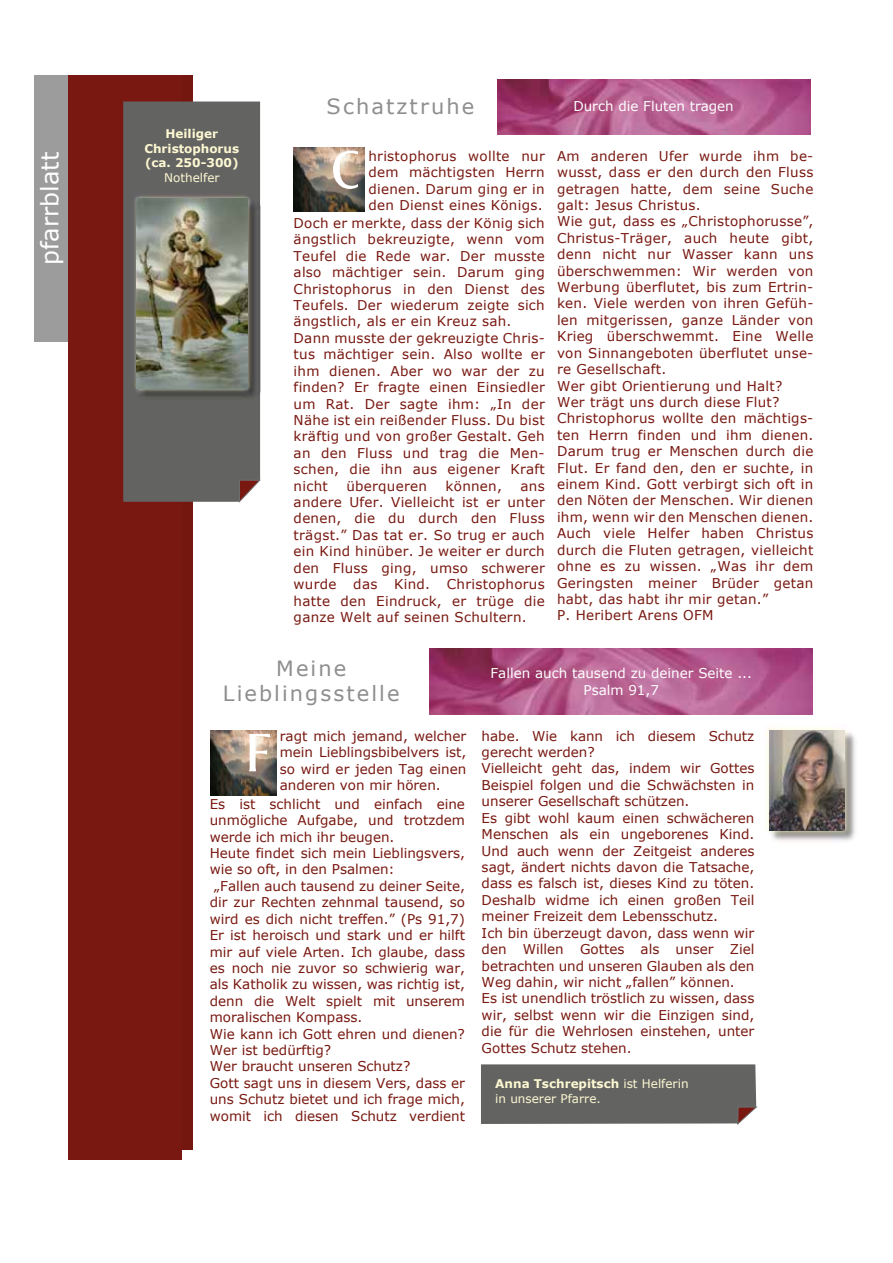
<style>
.page{position:relative;width:893px;height:1263px;background:#fff}
.page>*{position:absolute;margin:0;border:0;box-sizing:border-box;transform-origin:0 0}
.t1{font:51.75px "Zanzibar SF";color:#fff}
.t2{font:24px "Basic Sans SF";letter-spacing:-.04em;color:#fff}
.t3{font:24px "Verdana";color:#fff}
.t4{font:21px/25.5px "Verdana";letter-spacing:.1em;color:#8e8e8e;text-align:center}
.t5{font:13.5px/16.4px "Verdana";letter-spacing:.02em;color:#781810;text-align:justify}
.t6{font:13.5px/16.4px "Verdana";color:#781810}
.t7{font:13.5px/16.4px "Verdana";color:#fff;text-align:center}
.t8{font:12px/14.5px "Verdana";color:#fdf8d2}
.t9{font:700 12px/14.5px "Verdana";color:#fdf8d2;text-align:center}
.s1{color:#878787}
.s2{font-weight:700}
</style>
<div class="page">
<div style="left:68px;top:75px;width:125px;height:1075px;background:#74170f"></div>
<div style="left:68px;top:75px;width:114px;height:1085px;background:#781810"></div>
<div style="left:123px;top:102px;width:137px;height:400px;background:#636362"></div>
<svg style="left:239px;top:480px;width:22px;height:23px"></svg>
<div style="left:34px;top:75px;width:34px;height:267px;background:#9d9c9c"></div>
<img style="left:430px;top:649px;width:382px;height:65px">
<img style="left:210px;top:730px;width:67px;height:65px">
<img style="left:498px;top:80px;width:313px;height:55px">
<div style="left:481px;top:1064px;width:276px;height:61px;background:#636362"></div>
<img style="left:293px;top:147px;width:71px;height:65px">
<img style="left:767px;top:728px;width:89px;height:114px">
<img style="left:770px;top:730px;width:75px;height:100px">
<img style="left:131px;top:192px;width:130px;height:210px">
<img style="left:137px;top:198px;width:110px;height:191px">
<h2 class="t3" style="left:33px;top:265px;width:115px;rotate:-90deg">pfarrblatt</h2>
<h2 class="t2" style="left:36px;top:302px;width:147px;rotate:-90deg">der theater<span class="s1">bote</span></h2>
<p class="t9" style="left:144px;top:126px;width:96px">Heiliger<br>Christophorus (ca. 250-300)</p>
<p class="t8" style="left:164px;top:170px;width:57px">Nothelfer</p>
<h3 class="t4" style="left:327px;top:93px;width:149px">Schatztruhe</h3>
<h1 class="t1" style="left:331px;top:141px;width:34px">C</h1>
<p class="t5" style="left:368px;top:148px;width:178px">hristophorus wollte nur dem mächtigsten Herrn dienen. Darum ging er in den Dienst eines Königs.</p>
<p class="t5" style="left:294px;top:215px;width:253px;text-align:left">Doch er merkte, dass der König sich ängstlich bekreuzigte, wenn vom<br>Teufel die Rede war. Der musste also mächtiger sein. Darum ging<br>Christophorus in den Dienst des<br>Teufels. Der wiederum zeigte sich ängstlich, als er ein Kreuz sah.<br>Dann musste der gekreuzigte Chris&shy;tus mächtiger sein. Also wollte er ihm dienen. Aber wo war der zu finden? Er fragte einen Einsiedler um Rat. Der sagte ihm: „In der<br>Nähe ist ein reißender Fluss. Du bist kräftig und von großer Gestalt. Geh an den Fluss und trag die Men&shy;schen, die ihn aus eigener Kraft nicht</p>
<p class="t5" style="left:346px;top:477px;width:82px">überqueren</p>
<p class="t5" style="left:446px;top:477px;width:58px">können,</p>
<p class="t5" style="left:294px;top:477px;width:253px;text-indent:227px">ans andere Ufer. Vielleicht ist er unter denen, die du durch den Fluss trägst.” Das tat er. So trug er auch ein Kind hinüber. Je weiter er durch den Fluss ging, umso schwerer wurde das Kind. Christophorus hatte den Eindruck, er trüge die ganze Welt auf seinen Schultern.</p>
<p class="t7" style="left:573px;top:98px;width:162px">Durch die Fluten tragen</p>
<p class="t5" style="left:557px;top:147px;width:258px;text-align:left">Am anderen Ufer wurde ihm be&shy;wusst, dass er den durch den Fluss getragen hatte, dem seine Suche galt: Jesus Christus.<br>Wie gut, dass es „Christophorusse”,<br>Christus-Träger, auch heute gibt, denn nicht nur Wasser kann uns überschwemmen: Wir werden von<br>Werbung überflutet, bis zum Ertrin&shy;ken. Viele werden von ihren Gefüh&shy;len mitgerissen, ganze Länder von<br>Krieg überschwemmt. Eine Welle von Sinnangeboten überflutet unse&shy;re Gesellschaft.<br>Wer gibt Orientierung und Halt?<br>Wer trägt uns durch diese Flut?<br>Christophorus wollte den mächtigs&shy;ten Herrn finden und ihm dienen.<br>Darum trug er Menschen durch die<br>Flut. Er fand den, den er suchte, in einem Kind. Gott verbirgt sich oft in den Nöten der Menschen. Wir dienen ihm, wenn wir den Menschen dienen.<br>Auch viele Helfer haben Christus durch die Fluten getragen, vielleicht ohne es zu wissen. „Was ihr dem<br>Geringsten meiner Brüder getan habt, das habt ihr mir getan.”<br>P. Heribert Arens OFM</p>
<h3 class="t4" style="left:223px;top:655px;width:178px">Meine<br>Lieblingsstelle</h3>
<p class="t7" style="left:490px;top:665px;width:263px">Fallen auch tausend zu deiner Seite ...<br>Psalm 91,7</p>
<p class="t6" style="left:482px;top:727px;width:274px">habe. Wie kann ich diesem Schutz gerecht werden?<br>Vielleicht geht das, indem wir Gottes Beispiel folgen und die Schwächsten in unserer Gesellschaft schützen.<br>Es gibt wohl kaum einen schwächeren Menschen als ein ungeborenes Kind.<br>Und auch wenn der Zeitgeist anderes sagt, ändert nichts davon die Tatsache, dass es falsch ist, dieses Kind zu töten.<br>Deshalb widme ich einen großen Teil meiner Freizeit dem Lebensschutz.<br>Ich bin überzeugt davon, dass wenn wir den Willen Gottes als unser Ziel betrachten und unseren Glauben als den Weg dahin, wir nicht „fallen” können.<br>Es ist unendlich tröstlich zu wissen, dass wir, selbst wenn wir die Einzigen sind, die für die Wehrlosen einstehen, unter Gottes Schutz stehen.</p>
<p class="t5" style="left:280px;top:727px;width:188px">ragt mich jemand, welcher mein Lieblingsbibelvers ist, so wird er jeden Tag einen anderen von mir hören.</p>
<h1 class="t1" style="left:246px;top:724px;width:26px">F</h1>
<p class="t6" style="left:210px;top:795px;width:257px">Es ist schlicht und einfach eine</p>
<p class="t6" style="left:210px;top:812px;width:257px">unmögliche Aufgabe, und trotzdem</p>
<p class="t6" style="left:210px;top:828px;width:186px">werde ich mich ihr beugen.</p>
<p class="t6" style="left:210px;top:845px;width:257px">Heute findet sich mein Lieblingsvers,</p>
<p class="t6" style="left:210px;top:861px;width:186px">wie so oft, in den Psalmen:</p>
<p class="t6" style="left:214px;top:878px;width:252px">„Fallen auch tausend zu deiner Seite,</p>
<p class="t6" style="left:210px;top:894px;width:257px">dir zur Rechten zehnmal tausend, so</p>
<p class="t6" style="left:210px;top:910px;width:257px">wird es dich nicht treffen.” (Ps 91,7)</p>
<p class="t6" style="left:210px;top:927px;width:257px">Er ist heroisch und stark und er hilft</p>
<p class="t6" style="left:210px;top:943px;width:257px">mir auf viele Arten. Ich glaube, dass</p>
<p class="t6" style="left:210px;top:960px;width:257px">es noch nie zuvor so schwierig war,</p>
<p class="t6" style="left:210px;top:976px;width:257px">als Katholik zu wissen, was richtig ist,</p>
<p class="t6" style="left:210px;top:992px;width:257px">denn die Welt spielt mit unserem</p>
<p class="t6" style="left:210px;top:1009px;width:154px">moralischen Kompass.</p>
<p class="t6" style="left:210px;top:1025px;width:257px">Wie kann ich Gott ehren und dienen?</p>
<p class="t6" style="left:210px;top:1042px;width:123px">Wer ist bedürftig?</p>
<p class="t6" style="left:210px;top:1058px;width:202px">Wer braucht unseren Schutz?</p>
<p class="t6" style="left:210px;top:1075px;width:257px">Gott sagt uns in diesem Vers, dass er</p>
<p class="t6" style="left:210px;top:1091px;width:257px">uns Schutz bietet und ich frage mich,</p>
<p class="t6" style="left:210px;top:1107px;width:257px">womit ich diesen Schutz verdient</p>
<p class="t8" style="left:495px;top:1076px;width:195px"><span class="s2">Anna Tschrepitsch</span> ist Helferin in unserer Pfarre.</p>
</div>
